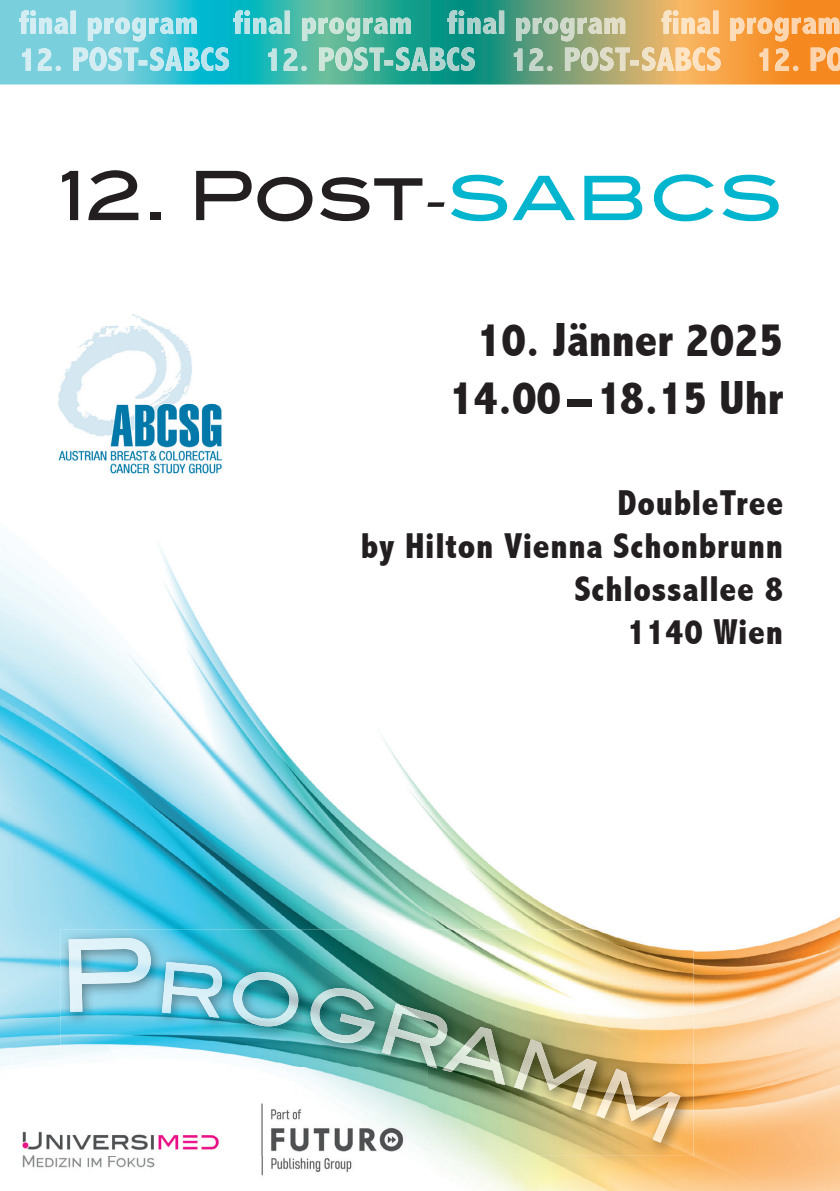
<style>
.page{position:relative;width:840px;height:1191px;background:#fff}
.page>*{position:absolute;margin:0;border:0;box-sizing:border-box;transform-origin:0 0}
.t1{font:68px "Blair Md ITCTT Medium";color:#231f20}
.t2{font:800 condensed 48px/57.6px "Abadi";color:#231f20;text-align:center}
.t3{font:800 condensed 36px/43.2px "Abadi";letter-spacing:.02em;color:#231f20;text-align:right}
.s1{font-family:"Minion Pro";font-weight:600}
.s2{font-size:61.2px;color:#00b5cd}
</style>
<div class="page">
<img style="left:0;top:544px;width:839px;height:647px">
<img style="left:58px;top:314px;width:164px;height:160px">
<svg style="left:0;top:0;width:839px;height:84px;background:#75b6a0"></svg>
<img style="left:60px;top:929px;width:633px;height:226px">
<img style="left:69px;top:938px;width:82px;height:74px">
<img style="left:162px;top:962px;width:60px;height:55px">
<img style="left:233px;top:972px;width:65px;height:54px">
<img style="left:310px;top:988px;width:64px;height:55px">
<img style="left:381px;top:1003px;width:66px;height:65px">
<img style="left:442px;top:1027px;width:62px;height:58px">
<img style="left:514px;top:1039px;width:82px;height:71px">
<img style="left:596px;top:1068px;width:84px;height:74px">
<svg style="left:580px;top:47px;width:259px;height:24px;background:#ebb97b"></svg>
<svg style="left:19px;top:10px;width:819px;height:24px;background:#99c1ab"></svg>
<img style="left:0;top:1067px;width:427px;height:124px">
<img style="left:60px;top:1067px;width:367px;height:88px">
<h1 class="t1" style="left:60px;top:140px;width:724px">12. Post<span class="s1">-</span><span class="s2">SABCS</span></h1>
<h2 class="t2" style="left:449px;top:311px;width:335px">10. Jänner 2025<br>14.00-18.15 Uhr</h2>
<p class="t3" style="left:361px;top:481px;width:423px">DoubleTree<br>by Hilton Vienna Schonbrunn<br>Schlossallee 8<br>1140 Wien</p>
</div>
